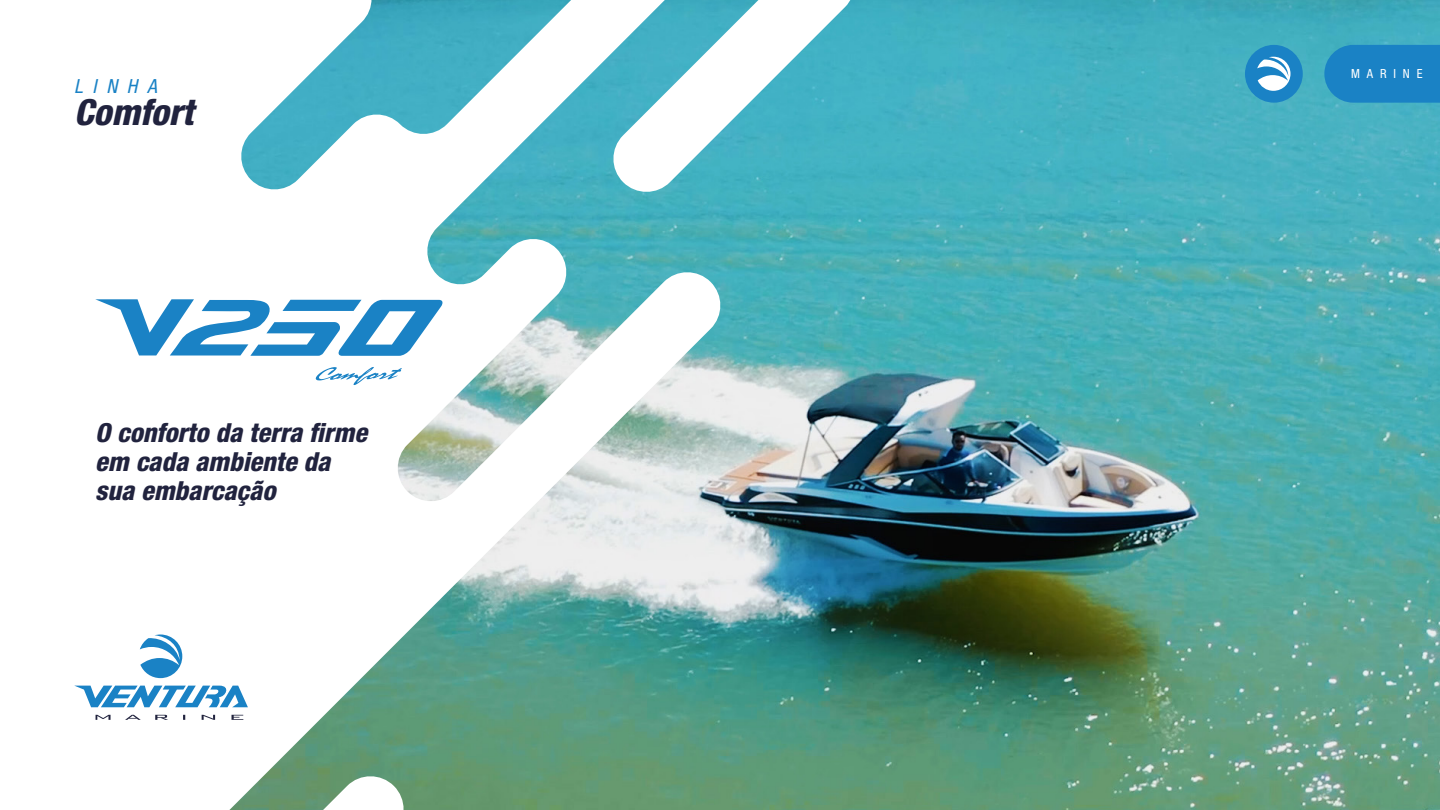
<style>
.page{position:relative;width:1440px;height:810px;background:#fff}
.page>*{position:absolute;margin:0;border:0;box-sizing:border-box;transform-origin:0 0}
.t1{font:italic 800 condensed 36px "Helvetica Neue LT Std";color:#21233e}
.t2{font:italic 800 condensed 26.25px/29.2px "Helvetica Neue LT Std";color:#21233e}
.t3{font:italic condensed 19.5px "Helvetica Neue LT Std";letter-spacing:.5em;color:#1a82c5}
.t4{font:condensed 12.52px "Helvetica Neue LT Std";letter-spacing:.55em;color:#fff}
</style>
<div class="page">
<img style="left:731px;top:0;width:709px;height:810px">
<svg style="left:731px;top:0;width:127px;height:195px;fill:#43b3c5"></svg>
<svg style="left:74px;top:0;width:657px;height:810px"></svg>
<svg style="left:140px;top:635px;width:42px;height:43px"></svg>
<svg style="left:74px;top:686px;width:174px;height:21px"></svg>
<svg style="left:96px;top:715px;width:147px;height:5px"></svg>
<div style="left:1245px;top:45px;width:58px;height:58px;background:#1a82c5;border-radius:50%"></div>
<svg style="left:1324px;top:45px;width:116px;height:58px;background:#1c84c4"></svg>
<svg style="left:1257px;top:57px;width:34px;height:34px"></svg>
<svg style="left:95px;top:299px;width:348px;height:57px"></svg>
<svg style="left:315px;top:367px;width:87px;height:18px"></svg>
<p class="t3" style="left:74px;top:74px;width:84px">LINHA</p>
<h1 class="t1" style="left:74px;top:90px;width:121px">Comfort</h1>
<p class="t2" style="left:95px;top:418px;width:273px">O conforto da terra firme em cada ambiente da sua embarcação</p>
<p class="t4" style="left:1351px;top:67px;width:73px">MARINE</p>
</div>
